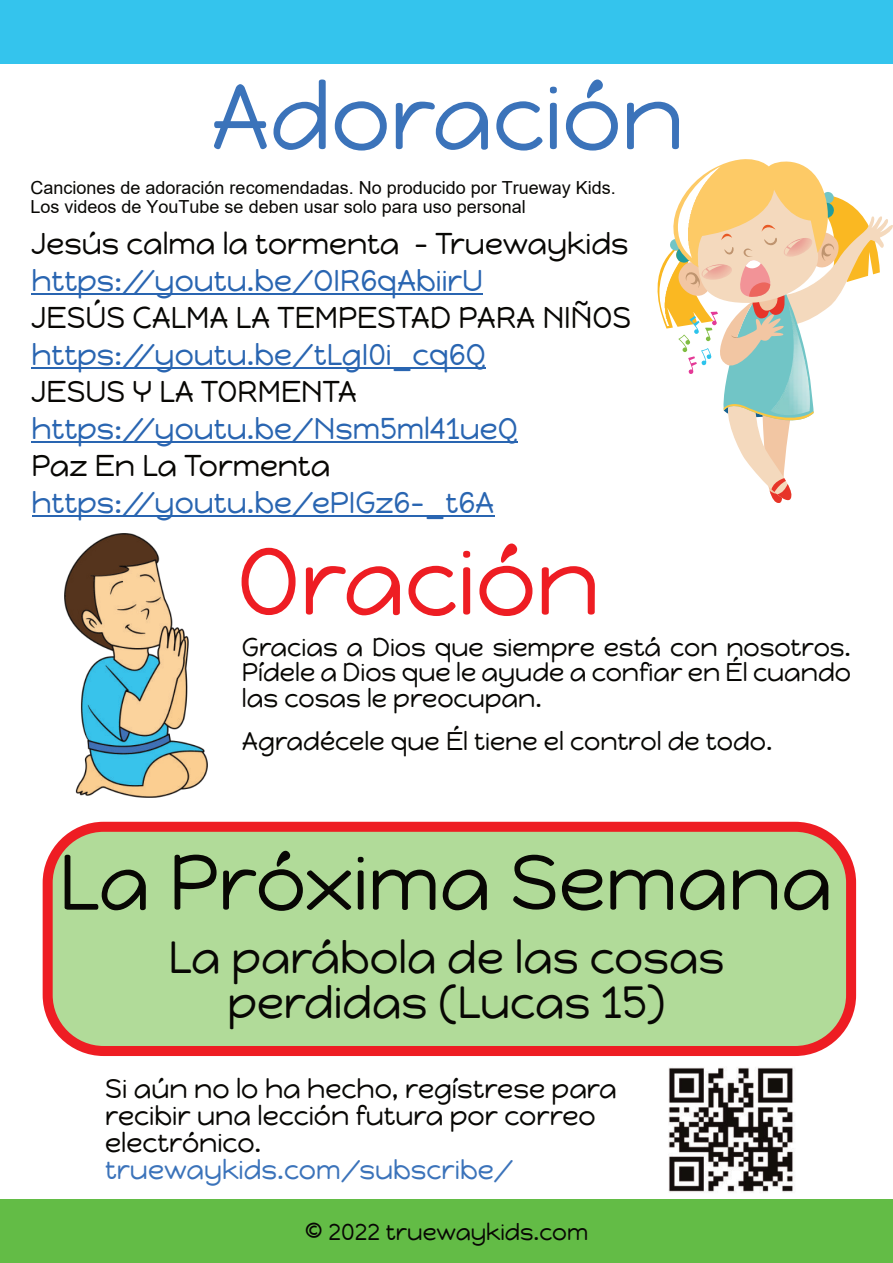
<style>
.page{position:relative;width:893px;height:1263px;background:#fff}
.page>*{position:absolute;margin:0;border:0;box-sizing:border-box;transform-origin:0 0}
.t1{font:94.8px "Happy Monkey";color:#ee1d23}
.t2{font:92.85px "Happy Monkey";color:#3b73ba}
.t3{font:78.45px "Happy Monkey";color:#080704}
.t4{font:45px/45px "Happy Monkey";color:#080704;text-align:center}
.t5{font:30px "Happy Monkey";color:#2965b1}
.t6{font:30px "Happy Monkey";color:#080704}
.t7{font:27px/27px "Happy Monkey";color:#080704}
.t8{font:27px "Happy Monkey";color:#3b73ba}
.t9{font:25.5px/25.5px "Happy Monkey";color:#080704;text-align:justify}
.t10{font:23.25px "Happy Monkey";color:#080704}
.t11{font:18px/18.6px "Arial";color:#080704}
</style>
<div class="page">
<div style="left:0;top:1199px;width:893px;height:64px;background:#63bc46"></div>
<div style="left:0;top:0;width:893px;height:64px;background:#34c4ed"></div>
<img style="left:668px;top:1067px;width:126px;height:125px">
<div style="left:43px;top:822px;width:813px;height:234px;background:#b1db99;border:10px solid #ee1d23;border-radius:56px"></div>
<svg style="left:657px;top:159px;width:236px;height:344px"></svg>
<img style="left:770px;top:305px;width:40px;height:110px">
<img style="left:64px;top:533px;width:143px;height:265px">
<hr style="left:32px;top:294px;width:451px;height:1px;background:#2965b1">
<hr style="left:32px;top:367px;width:454px;height:2px;background:#2965b1">
<hr style="left:32px;top:441px;width:486px;height:2px;background:#2965b1">
<hr style="left:32px;top:515px;width:462px;height:1px;background:#2965b1">
<h2 class="t2" style="left:211px;top:61px;width:475px">Adoración</h2>
<p class="t11" style="left:30px;top:180px;width:587px">Canciones de adoración recomendadas. No producido por Trueway Kids.<br>Los videos de YouTube se deben usar solo para uso personal</p>
<p class="t6" style="left:32px;top:226px;width:598px">Jesús calma la tormenta - Truewaykids</p>
<p class="t5" style="left:32px;top:263px;width:453px">https://youtu.be/OIR6qAbiirU</p>
<p class="t6" style="left:32px;top:300px;width:601px">JESÚS CALMA LA TEMPESTAD PARA NIÑOS</p>
<p class="t5" style="left:32px;top:337px;width:456px">https://youtu.be/tLgI0i_cq6Q</p>
<p class="t6" style="left:32px;top:373px;width:327px">JESUS Y LA TORMENTA</p>
<p class="t5" style="left:32px;top:410px;width:488px">https://youtu.be/Nsm5ml41ueQ</p>
<p class="t6" style="left:32px;top:447px;width:300px">Paz En La Tormenta</p>
<p class="t5" style="left:32px;top:484px;width:464px">https://youtu.be/ePIGz6-_t6A</p>
<h1 class="t1" style="left:237px;top:524px;width:364px">Oración</h1>
<p class="t9" style="left:242px;top:634px;width:611px">Gracias a Dios que siempre está con nosotros.<br>Pídele a Dios que le ayude a confiar en Él cuando las cosas le preocupan.</p>
<p class="t9" style="left:242px;top:728px;width:532px">Agradécele que Él tiene el control de todo.</p>
<h3 class="t3" style="left:59px;top:835px;width:775px">La Próxima Semana</h3>
<h3 class="t4" style="left:168px;top:935px;width:557px">La parábola de las cosas perdidas (Lucas 15)</h3>
<p class="t7" style="left:105px;top:1075px;width:513px">Si aún no lo ha hecho, regístrese para recibir una lección futura por correo electrónico.</p>
<p class="t8" style="left:105px;top:1154px;width:410px">truewaykids.com/subscribe/</p>
<p class="t10" style="left:305px;top:1218px;width:285px">© 2022 truewaykids.com</p>
</div>
